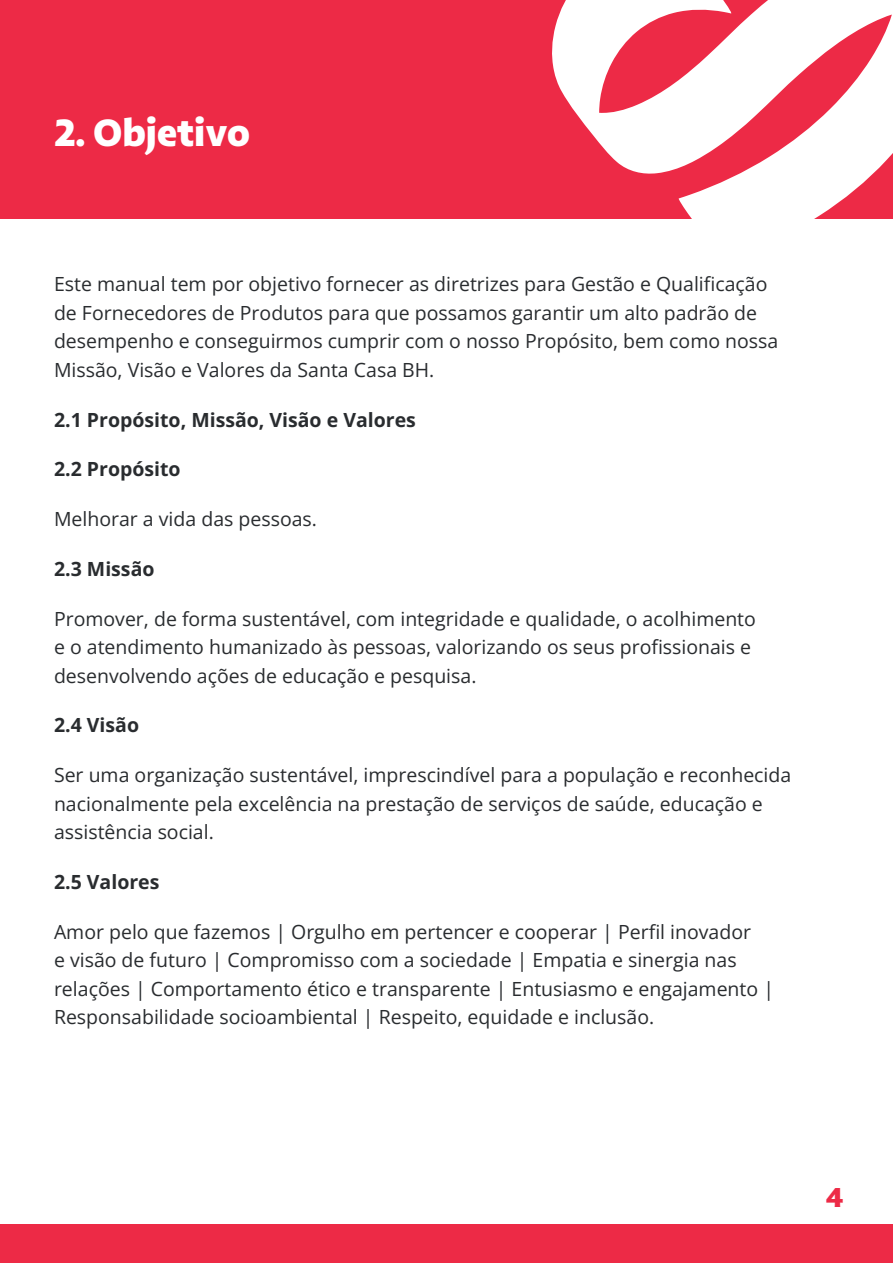
<style>
.page{position:relative;width:893px;height:1263px;background:#fff}
.page>*{position:absolute;margin:0;border:0;box-sizing:border-box;transform-origin:0 0}
.t1{font:800 37.5px "Highgate";color:#fff}
.t2{font:800 27px "Highgate";color:#ed2a46}
.t3{font:19.5px/28.5px "Open Sans";color:#292c2f}
.t4{font:700 19.5px "Open Sans";color:#292c2f}
</style>
<div class="page">
<div style="left:0;top:0;width:893px;height:219px;background:#ed2a46"></div>
<svg style="left:552px;top:0;width:341px;height:219px;fill:#fff"></svg>
<div style="left:0;top:1225px;width:893px;height:38px;background:#ed2a46"></div>
<p class="t1" style="left:54px;top:109px;width:197px">2. Objetivo</p>
<p class="t3" style="left:54px;top:269px;width:726px">Este manual tem por objetivo fornecer as diretrizes para Gestão e Qualificação de Fornecedores de Produtos para que possamos garantir um alto padrão de desempenho e conseguirmos cumprir com o nosso Propósito, bem como nossa Missão, Visão e Valores da Santa Casa BH.</p>
<p class="t4" style="left:54px;top:406px;width:363px">2.1 Propósito, Missão, Visão e Valores</p>
<p class="t4" style="left:54px;top:455px;width:128px">2.2 Propósito</p>
<p class="t3" style="left:54px;top:504px;width:265px">Melhorar a vida das pessoas.</p>
<p class="t4" style="left:54px;top:555px;width:102px">2.3 Missão</p>
<p class="t3" style="left:54px;top:604px;width:703px">Promover, de forma sustentável, com integridade e qualidade, o acolhimento e o atendimento humanizado às pessoas, valorizando os seus profissionais e desenvolvendo ações de educação e pesquisa.</p>
<p class="t4" style="left:54px;top:712px;width:87px">2.4 Visão</p>
<p class="t3" style="left:54px;top:760px;width:739px">Ser uma organização sustentável, imprescindível para a população e reconhecida nacionalmente pela excelência na prestação de serviços de saúde, educação e assistência social.</p>
<p class="t4" style="left:54px;top:868px;width:107px">2.5 Valores</p>
<p class="t3" style="left:54px;top:917px;width:721px">Amor pelo que fazemos | Orgulho em pertencer e cooperar | Perfil inovador<br>e visão de futuro | Compromisso com a sociedade | Empatia e sinergia nas relações | Comportamento ético e transparente | Entusiasmo e engajamento | Responsabilidade socioambiental | Respeito, equidade e inclusão.</p>
<h2 class="t2" style="left:826px;top:1180px;width:18px">4</h2>
</div>
